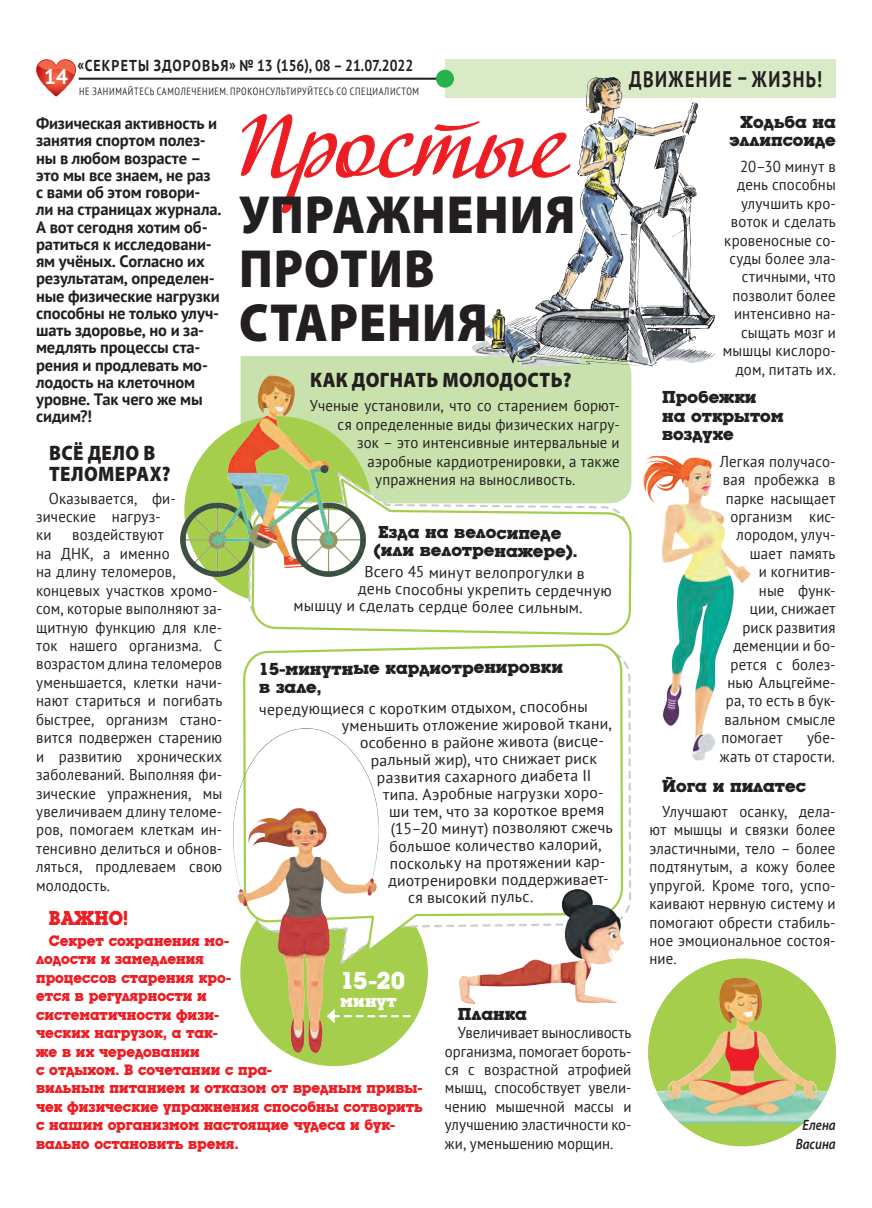
<style>
.page{position:relative;width:872px;height:1208px;background:#fff}
.page>*{position:absolute;margin:0;border:0;box-sizing:border-box;transform-origin:0 0}
.t1{font:90.9px "Adventure";letter-spacing:.02em;color:#ee1d23}
.t2{font:900 54px/54px "Myriad Pro";letter-spacing:.02em;color:#231f20;scale:.9 1}
.t3{font:700 25.5px "Luga";color:#fff}
.t4{font:700 22.5px "PT Sans";letter-spacing:.08em;color:#231f20;scale:.8 1}
.t5{font:900 21px/21px "Myriad Pro";letter-spacing:.02em;color:#231f20;scale:.9 1}
.t6{font:700 21px "Luga";color:#ee1d23;scale:.9 1}
.t7{font:700 21px "PT Sans";color:#fff}
.t8{font:700 18px/18px "Luga";letter-spacing:-.01em;color:#231f20}
.t9{font:700 18px "Luga";letter-spacing:.005em;color:#fff}
.t10{font:700 16.5px/17.2px "PT Sans";letter-spacing:-.01em;color:#231f20}
.t11{font:15.75px/18.5px "PT Sans";letter-spacing:.01em;color:#231f20;text-align:justify;scale:.94 1}
.t12{font:15.75px "PT Sans";letter-spacing:.01em;color:#231f20}
.t13{font:700 15.75px/18.5px "Luga";color:#ee1d23;scale:.94 1}
.t14{font:700 15.75px "PT Sans";letter-spacing:.08em;color:#231f20;scale:.88 1}
.t15{font:italic 600 15px/18.5px "Myriad Pro";color:#231f20;text-align:center;scale:.85 1}
.t16{font:10.5px "PT Sans";letter-spacing:.08em;color:#231f20;scale:.78 1}
</style>
<div class="page">
<svg style="left:36px;top:59px;width:40px;height:38px"></svg>
<div style="left:445px;top:60px;width:391px;height:38px;background:#d9eac7"></div>
<hr style="left:79px;top:78px;width:369px;height:2px;background:#231f20">
<div style="left:436px;top:70px;width:18px;height:18px;background:#23b24b;border-radius:50%"></div>
<div style="left:240px;top:356px;width:391px;height:119px;background:#c9e2ad"></div>
<div style="left:240px;top:878px;width:188px;height:188px;background:#a4ce4c;border-radius:50%"></div>
<svg style="left:243px;top:644px;width:381px;height:312px"></svg>
<svg style="left:241px;top:114px;width:231px;height:99px"></svg>
<svg style="left:247px;top:469px;width:382px;height:140px"></svg>
<svg style="left:251px;top:475px;width:381px;height:159px"></svg>
<div style="left:648px;top:958px;width:188px;height:188px;background:#a4ce4c;border-radius:50%"></div>
<img style="left:648px;top:978px;width:188px;height:145px">
<img style="left:472px;top:78px;width:242px;height:288px">
<img style="left:181px;top:375px;width:184px;height:201px">
<img style="left:643px;top:456px;width:107px;height:304px">
<img style="left:459px;top:890px;width:164px;height:113px">
<img style="left:234px;top:728px;width:144px;height:324px">
<svg style="left:327px;top:1008px;width:83px;height:15px"></svg>
<h3 class="t7" style="left:44px;top:62px;width:25px">14</h3>
<p class="t14" style="left:77px;top:55px;width:383px">«СЕКРЕТЫ здоровья» № 13 (156), 08 – 21.07.2022</p>
<p class="t16" style="left:79px;top:85px;width:437px">Не зан имайтесь самолечен ием. Проконсультируйтесь со сп ециалистом</p>
<h3 class="t4" style="left:629px;top:64px;width:243px">Движение – жизнь!</h3>
<p class="t10" style="left:36px;top:114px;width:187px">Физическая активность и занятия спортом полез&shy;ны в любом возрасте – это мы все знаем, не раз с вами об этом говори&shy;ли на страницах журнала.<br>А вот сегодня хотим об&shy;ратиться к исследовани&shy;ям учёных. Согласно их результатам, определен&shy;ные физические нагрузки способны не только улуч&shy;шать здоровье, но и за&shy;медлять процессы ста&shy;рения и продлевать мо&shy;лодость на клеточном уровне. Так чего же мы сидим?!</p>
<h3 class="t5" style="left:49px;top:442px;width:136px">Всё дело в теломерах?</h3>
<p class="t11" style="left:36px;top:488px;width:150px;text-align:left;text-indent:13px">Оказывается, фи&shy;зические нагруз&shy;ки</p>
<p class="t11" style="left:36px;top:525px;width:199px;text-align:left;text-indent:36px">воздействуют<br>на ДНК, а именно<br>на длину теломеров, концевых участков хромо&shy;сом, которые выполняют за&shy;щитную функцию для кле&shy;ток нашего организма. С возрастом длина теломеров уменьшается, клетки начи&shy;нают стариться и погибать быстрее, организм стано&shy;вится подвержен старению и развитию хронических заболеваний. Выполняя фи&shy;зические упражнения, мы увеличиваем длину теломе&shy;ров, помогаем клеткам ин&shy;тенсивно делиться и обнов&shy;ляться, продлеваем свою молодость.</p>
<h1 class="t1" style="left:237px;top:90px;width:330px">Простые</h1>
<h2 class="t2" style="left:239px;top:186px;width:375px">упражнения против старения</h2>
<h3 class="t5" style="left:310px;top:368px;width:292px">Как догнать молодость?</h3>
<p class="t11" style="left:310px;top:396px;width:331px">Ученые установили, что со старением борют-</p>
<p class="t11" style="left:338px;top:415px;width:302px">ся определенные виды физических нагру-</p>
<p class="t11" style="left:357px;top:433px;width:281px">зок – это интенсивные интервальные и</p>
<p class="t11" style="left:367px;top:451px;width:270px">аэробные кардиотренировки, а также</p>
<p class="t11" style="left:375px;top:470px;width:214px">упражнения на выносливость.</p>
<p class="t8" style="left:373px;top:523px;width:206px">Езда на велосипеде (или велотренажере).</p>
<p class="t12" style="left:364px;top:562px;width:222px">Всего 45 минут велопрогулки в</p>
<p class="t12" style="left:358px;top:579px;width:255px">день способны укрепить сердечную</p>
<p class="t12" style="left:293px;top:596px;width:291px">мышцу и сделать сердце более сильным.</p>
<p class="t8" style="left:259px;top:658px;width:306px;line-height:19px">15-минутные кардиотренировки в зале,</p>
<p class="t12" style="left:259px;top:697px;width:330px">чередующиеся с коротким отдыхом, способны</p>
<p class="t12" style="left:342px;top:714px;width:272px">уменьшить отложение жировой ткани,</p>
<p class="t12" style="left:360px;top:731px;width:245px">особенно в районе живота (висце-</p>
<p class="t12" style="left:371px;top:749px;width:228px">ральный жир), что снижает риск</p>
<p class="t12" style="left:377px;top:766px;width:216px">развития сахарного диабета II</p>
<p class="t12" style="left:383px;top:783px;width:222px">типа. Аэробные нагрузки хоро-</p>
<p class="t12" style="left:389px;top:800px;width:217px">ши тем, что за короткое время</p>
<p class="t12" style="left:391px;top:818px;width:224px">(15–20 минут) позволяют сжечь</p>
<p class="t12" style="left:389px;top:835px;width:214px">большое количество калорий,</p>
<p class="t12" style="left:390px;top:852px;width:218px">поскольку на протяжении кар-</p>
<p class="t12" style="left:388px;top:869px;width:222px">диотренировки поддерживает-</p>
<p class="t12" style="left:408px;top:887px;width:127px">ся высокий пульс.</p>
<h3 class="t6" style="left:49px;top:907px;width:89px">Важно!</h3>
<p class="t13" style="left:36px;top:931px;width:413px;text-indent:13px">Секрет сохранения мо-<br>лодости и замедления<br>процессов старения кро-<br>ется в регулярности и<br>систематичности физи-<br>ческих нагрузок, а так-<br>же в их чередовании<br>с отдыхом. В сочетании с пра-<br>вильным питанием и отказом от вредным привы&shy;чек физические упражнения способны сотворить с нашим организмом настоящие чудеса и бук&shy;вально остановить время.</p>
<h3 class="t3" style="left:340px;top:967px;width:66px">15-20</h3>
<p class="t9" style="left:340px;top:992px;width:58px">минут</p>
<p class="t8" style="left:458px;top:1005px;width:71px">Планка</p>
<p class="t11" style="left:445px;top:1023px;width:200px;text-indent:13px">Увеличивает выносливость организма, помогает бороть&shy;ся с возрастной атрофией мышц, способствует увели&shy;чению мышечной массы и улучшению эластичности ко&shy;жи, уменьшению морщин.</p>
<p class="t8" style="left:729px;top:113px;width:108px;text-align:right">Ходьба на эллипсоиде</p>
<p class="t11" style="left:723px;top:157px;width:122px;text-align:right">20–30 минут в день способны улучшить кро&shy;воток и сделать кровеносные со&shy;суды более эла&shy;стичными, что позволит более интенсивно на&shy;сыщать мозг и мышцы кислоро&shy;дом, питать их.</p>
<p class="t8" style="left:662px;top:389px;width:123px">Пробежки на открытом воздухе</p>
<p class="t11" style="left:720px;top:451px;width:124px">Легкая получасо-</p>
<p class="t11" style="left:723px;top:470px;width:121px">вая пробежка в</p>
<p class="t11" style="left:726px;top:488px;width:118px">парке насыщает</p>
<p class="t11" style="left:730px;top:507px;width:113px">организм кис-</p>
<p class="t11" style="left:736px;top:525px;width:107px">лородом, улуч-</p>
<p class="t11" style="left:750px;top:544px;width:92px">шает память</p>
<p class="t11" style="left:759px;top:562px;width:83px">и когнитив-</p>
<p class="t11" style="left:759px;top:580px;width:83px">ные функ-</p>
<p class="t11" style="left:750px;top:599px;width:92px">ции, снижает</p>
<p class="t11" style="left:742px;top:617px;width:100px">риск развития</p>
<p class="t11" style="left:733px;top:636px;width:110px">деменции и бо-</p>
<p class="t11" style="left:730px;top:654px;width:113px">рется с болез-</p>
<p class="t11" style="left:727px;top:673px;width:116px">нью Альцгейме-</p>
<p class="t11" style="left:726px;top:691px;width:118px">ра, то есть в бук-</p>
<p class="t11" style="left:724px;top:709px;width:120px">вальном смысле</p>
<p class="t11" style="left:721px;top:728px;width:67px">помогает</p>
<p class="t11" style="left:720px;top:728px;width:124px;text-align:right">убе-<br>жать от старости.</p>
<p class="t8" style="left:662px;top:777px;width:145px">Йога и пилатес</p>
<p class="t11" style="left:649px;top:801px;width:199px;text-indent:13px">Улучшают осанку, дела&shy;ют мышцы и связки более эластичными, тело – более подтянутым, а кожу более упругой. Кроме того, успо&shy;каивают нервную систему и помогают обрести стабиль&shy;ное эмоциональное состоя&shy;ние.</p>
<p class="t15" style="left:795px;top:1115px;width:49px">Елена<br>Васина</p>
</div>
